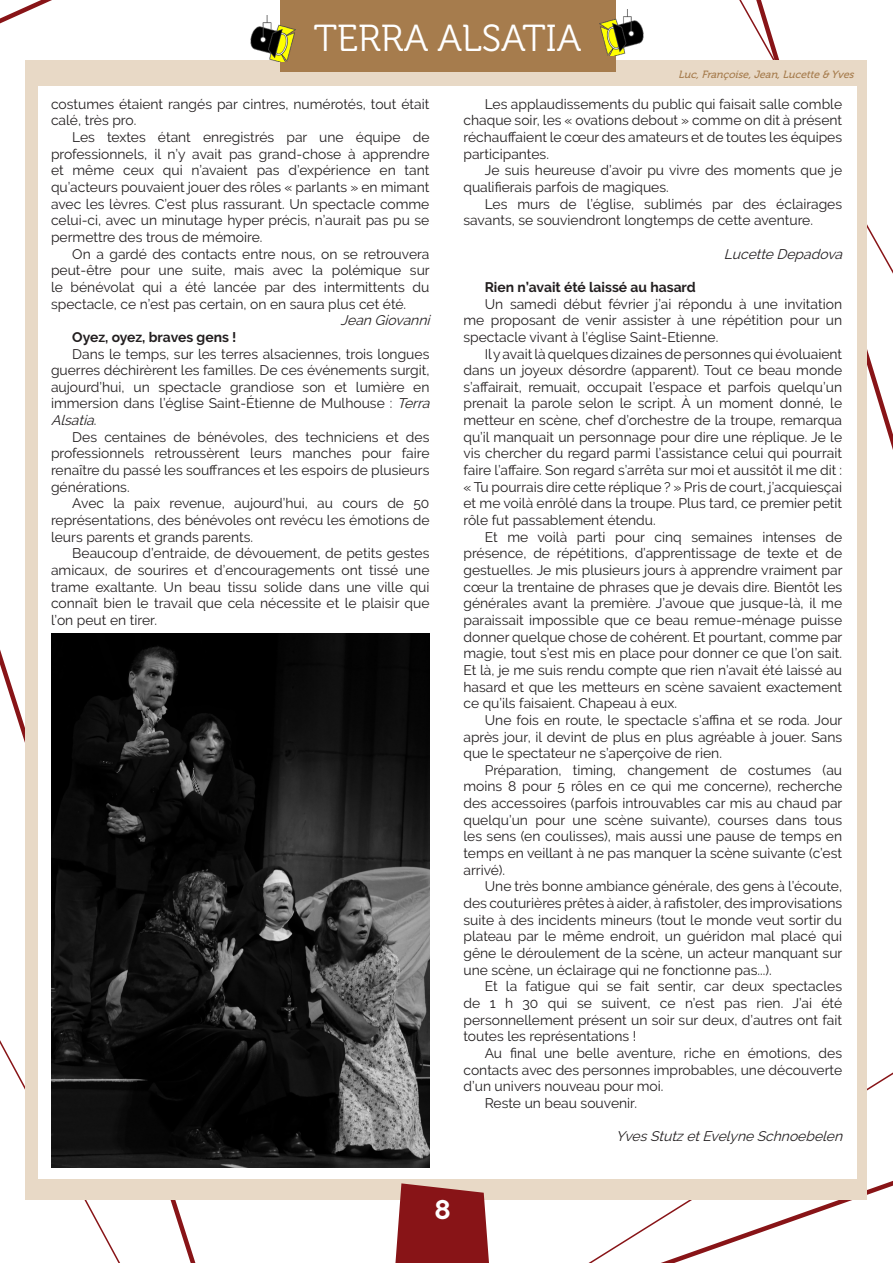
<style>
.page{position:relative;width:893px;height:1263px;background:#fff}
.page>*{position:absolute;margin:0;border:0;box-sizing:border-box;transform-origin:0 0}
.Titre_page{font:37.5px "Museo 300";color:#fff}
.t1{font:700 27px "Raleway";color:#fff}
.t2{font:13.8px/16.6px "Raleway";color:#231f20;text-align:justify}
.t3{font:italic 13.8px "Raleway";color:#231f20}
.t4{font:700 13.8px "Raleway";color:#231f20}
.Légende{font:italic 10.5px "Museo 500";color:#a67c4d}
.s1{font-style:italic}
</style>
<div class="page">
<svg style="left:0;top:0;width:52px;height:24px"></svg>
<svg style="left:0;top:631px;width:196px;height:632px"></svg>
<svg style="left:752px;top:0;width:141px;height:450px"></svg>
<svg style="left:640px;top:1181px;width:253px;height:82px"></svg>
<div style="left:26px;top:61px;width:841px;height:1139px;background:#e8d9c6"></div>
<div style="left:38px;top:86px;width:819px;height:1093px;background:#fff"></div>
<svg style="left:395px;top:1183px;width:94px;height:80px;background:#942d2f"></svg>
<div style="left:280px;top:0;width:336px;height:71px;background:#a67c4d"></div>
<img style="left:599px;top:10px;width:45px;height:46px">
<img style="left:247px;top:15px;width:48px;height:47px">
<img style="left:51px;top:633px;width:378px;height:534px">
<p class="Titre_page" style="left:314px;top:18px;width:269px">TERRA ALSATIA</p>
<p class="Légende" style="left:678px;top:68px;width:180px">Luc,Françoise,Jean,Lucette&amp; Yves</p>
<p class="t2" style="left:51px;top:95px;width:380px">costumes étaient rangés par cintres, numérotés, tout était calé, très pro.</p>
<p class="t2" style="left:51px;top:129px;width:380px;text-indent:21px">Les textes étant enregistrés par une équipe de professionnels, il n’y avait pas grand-chose à apprendre et même ceux qui n’avaient pas d’expérience en tant qu’acteurs pouvaient jouer des rôles « parlants » en mimant avec les lèvres. C’est plus rassurant. Un spectacle comme celui-ci, avec un minutage hyper précis, n’aurait pas pu se permettre des trous de mémoire.</p>
<p class="t2" style="left:51px;top:245px;width:380px;text-indent:21px">On a gardé des contacts entre nous, on se retrouvera peut-être pour une suite, mais avec la polémique sur le bénévolat qui a été lancée par des intermittents du spectacle, ce n’est pas certain, on en saura plus cet été.</p>
<p class="t3" style="left:341px;top:312px;width:95px">Jean Giovanni</p>
<p class="t4" style="left:72px;top:329px;width:166px">Oyez, oyez, braves gens !</p>
<p class="t2" style="left:51px;top:345px;width:384px;text-align:left;text-indent:21px">Dans le temps, sur les terres alsaciennes, trois longues guerres déchirèrent les familles. De ces événements surgit, aujourd’hui, un spectacle grandiose son et lumière en immersion dans l’église Saint-Étienne de Mulhouse : <span class="s1">Terra Alsatia</span>.</p>
<p class="t2" style="left:51px;top:428px;width:380px;text-indent:21px">Des centaines de bénévoles, des techniciens et des professionnels retroussèrent leurs manches pour faire renaître du passé les souffrances et les espoirs de plusieurs générations.</p>
<p class="t2" style="left:51px;top:495px;width:380px;text-indent:21px">Avec la paix revenue, aujourd’hui, au cours de 50 représentations, des bénévoles ont revécu les émotions de leurs parents et grands parents.</p>
<p class="t2" style="left:51px;top:545px;width:380px;text-indent:21px">Beaucoup d’entraide, de dévouement, de petits gestes amicaux, de sourires et d’encouragements ont tissé une trame exaltante. Un beau tissu solide dans une ville qui connaît bien le travail que cela nécessite et le plaisir que l’on peut en tirer.</p>
<p class="t2" style="left:463px;top:95px;width:380px;text-indent:21px">Les applaudissements du public qui faisait salle comble chaque soir, les « ovations debout » comme on dit à présent réchauffaient le cœur des amateurs et de toutes les équipes participantes.</p>
<p class="t2" style="left:463px;top:162px;width:380px;text-indent:21px">Je suis heureuse d’avoir pu vivre des moments que je qualifierais parfois de magiques.</p>
<p class="t2" style="left:463px;top:195px;width:380px;text-indent:21px">Les murs de l’église, sublimés par des éclairages savants, se souviendront longtemps de cette aventure.</p>
<p class="t3" style="left:724px;top:246px;width:124px">Lucette Depadova</p>
<p class="t4" style="left:485px;top:279px;width:212px">Rien n’avait été laissé au hasard</p>
<p class="t2" style="left:463px;top:295px;width:380px;text-indent:21px">Un samedi début février j’ai répondu à une invitation me proposant de venir assister à une répétition pour un spectacle vivant à l’église Saint-Etienne.</p>
<p class="t2" style="left:463px;top:345px;width:380px;text-indent:21px">Il y avait là quelques dizaines de personnes qui évoluaient dans un joyeux désordre (apparent). Tout ce beau monde s’affairait, remuait, occupait l’espace et parfois quelqu’un prenait la parole selon le script. À un moment donné, le metteur en scène, chef d’orchestre de la troupe, remarqua qu’il manquait un personnage pour dire une réplique. Je le vis chercher du regard parmi l’assistance celui qui pourrait faire l’affaire. Son regard s’arrêta sur moi et aussitôt il me dit : « Tu pourrais dire cette réplique ? » Pris de court, j’acquiesçai et me voilà enrôlé dans la troupe. Plus tard, ce premier petit rôle fut passablement étendu.</p>
<p class="t2" style="left:463px;top:528px;width:381px;text-indent:21px">Et me voilà parti pour cinq semaines intenses de présence, de répétitions, d’apprentissage de texte et de gestuelles. Je mis plusieurs jours à apprendre vraiment par cœur la trentaine de phrases que je devais dire. Bientôt les générales avant la première. J’avoue que jusque-là, il me paraissait impossible que ce beau remue-ménage puisse donner quelque chose de cohérent. Et pourtant, comme par magie, tout s’est mis en place pour donner ce que l’on sait.<br>Et là, je me suis rendu compte que rien n’avait été laissé au hasard et que les metteurs en scène savaient exactement ce qu’ils faisaient. Chapeau à eux.</p>
<p class="t2" style="left:463px;top:712px;width:380px;text-indent:21px">Une fois en route, le spectacle s’affina et se roda. Jour après jour, il devint de plus en plus agréable à jouer. Sans que le spectateur ne s’aperçoive de rien.</p>
<p class="t2" style="left:463px;top:761px;width:380px;text-indent:21px">Préparation, timing, changement de costumes (au moins 8 pour 5 rôles en ce qui me concerne), recherche des accessoires (parfois introuvables car mis au chaud par quelqu’un pour une scène suivante), courses dans tous les sens (en coulisses), mais aussi une pause de temps en temps en veillant à ne pas manquer la scène suivante (c’est arrivé).</p>
<p class="t2" style="left:463px;top:878px;width:380px;text-indent:21px">Une très bonne ambiance générale, des gens à l’écoute, des couturières prêtes à aider, à rafistoler, des improvisations suite à des incidents mineurs (tout le monde veut sortir du plateau par le même endroit, un guéridon mal placé qui gêne le déroulement de la scène, un acteur manquant sur une scène, un éclairage qui ne fonctionne pas...).</p>
<p class="t2" style="left:463px;top:978px;width:380px;text-indent:21px">Et la fatigue qui se fait sentir, car deux spectacles de 1 h 30 qui se suivent, ce n’est pas rien. J’ai été personnellement présent un soir sur deux, d’autres ont fait toutes les représentations !</p>
<p class="t2" style="left:463px;top:1045px;width:380px;text-indent:21px">Au final une belle aventure, riche en émotions, des contacts avec des personnes improbables, une découverte d’un univers nouveau pour moi.</p>
<p class="t2" style="left:485px;top:1094px;width:154px">Reste un beau souvenir.</p>
<p class="t3" style="left:616px;top:1128px;width:232px">YvesStutzetEvelyne Schnoebelen</p>
<h2 class="t1" style="left:434px;top:1193px;width:18px">8</h2>
</div>
